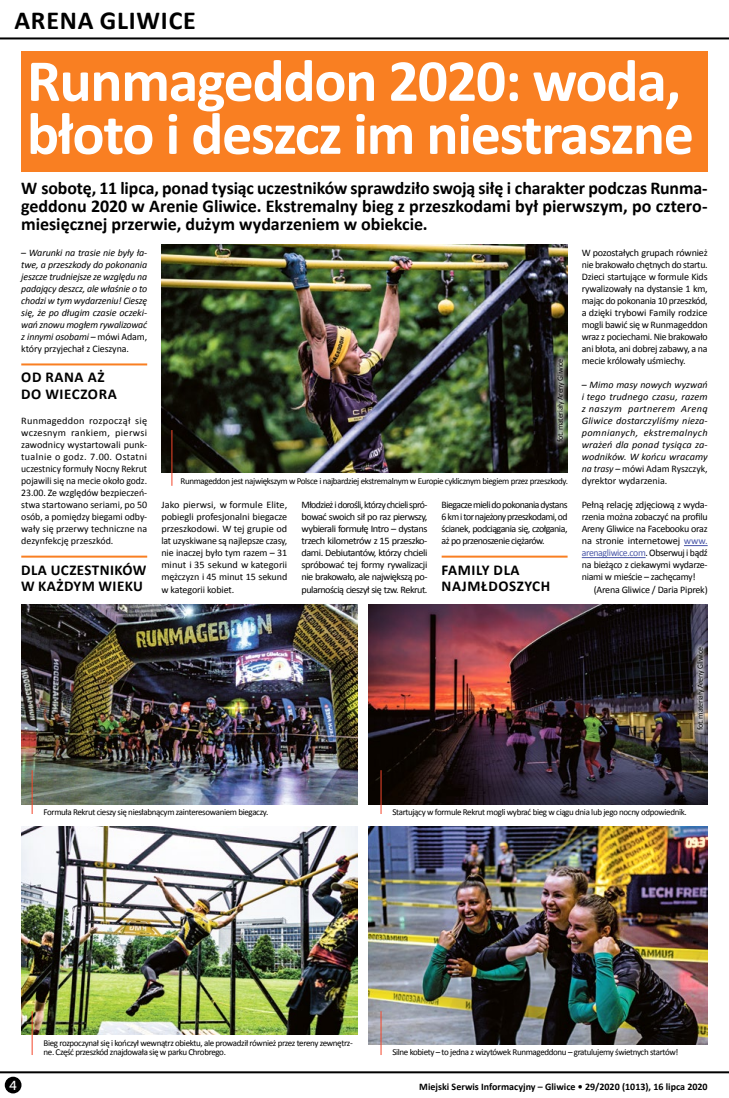
<style>
.page{position:relative;width:729px;height:1098px;background:#fff}
.page>*{position:absolute;margin:0;border:0;box-sizing:border-box;transform-origin:0 0}
.t1{font:700 60px/53px "Calibri";letter-spacing:-.02em;color:#fff}
.t2{font:700 26px "Calibri";letter-spacing:.03em;color:#000}
.t3{font:700 18px/18px "Calibri";letter-spacing:-.005em;color:#000;text-align:justify}
.t4{font:700 15px/16px "Calibri";letter-spacing:.035em;color:#000}
.t5{font:700 15px/16px "Calibri";letter-spacing:.07em;color:#000}
.t6{font:13px "Museo Sans 500";color:#fff}
.t7{font:10px/12px "Calibri";letter-spacing:-.03em;color:#000;text-align:justify}
.t8{font:italic 10px/12px "Calibri";letter-spacing:-.005em;color:#000;text-align:justify}
.t9{font:700 10px "Calibri";color:#000}
.t10{font:9px/9px "Calibri";letter-spacing:-.04em;color:#000}
.t11{font:8px "Calibri";letter-spacing:-.03em;color:#000}
.s1{font-style:normal}
.s2{color:#4c59a9}
</style>
<div class="page">
<hr style="left:0;top:1070px;width:729px;height:2px;background:#000">
<div style="left:5px;top:1076px;width:16px;height:16px;background:#000;border-radius:50%"></div>
<hr style="left:0;top:37px;width:729px;height:2px;background:#000">
<hr style="left:21px;top:363px;width:126px;height:2px;background:#f97f22">
<hr style="left:21px;top:555px;width:126px;height:2px;background:#f97f22">
<hr style="left:441px;top:555px;width:126px;height:2px;background:#f97f22">
<svg style="left:684px;top:545px;width:23px;height:1px"></svg>
<hr style="left:581px;top:557px;width:64px;height:1px;background:#4c59a9">
<div style="left:21px;top:51px;width:686px;height:121px;background:#f97f22"></div>
<img style="left:161px;top:244px;width:406px;height:228px">
<img style="left:21px;top:604px;width:337px;height:200px">
<img style="left:21px;top:826px;width:337px;height:208px">
<img style="left:369px;top:604px;width:338px;height:200px">
<img style="left:369px;top:826px;width:338px;height:218px">
<hr style="left:171px;top:430px;width:1px;height:55px;background:#f4472c">
<hr style="left:32px;top:770px;width:1px;height:43px;background:#f4472c">
<hr style="left:32px;top:1010px;width:1px;height:44px;background:#f4472c">
<hr style="left:380px;top:770px;width:1px;height:43px;background:#f4472c">
<hr style="left:380px;top:1010px;width:1px;height:44px;background:#f4472c">
<div style="left:551px;top:352px;width:18px;height:96px;background:#fff;opacity:.75"></div>
<div style="left:691px;top:640px;width:19px;height:96px;background:#fff;opacity:.75"></div>
<h2 class="t2" style="left:14px;top:4px;width:183px">arena gliwice</h2>
<h1 class="t1" style="left:27px;top:54px;width:668px">Runmageddon 2020: woda, błoto i deszcz im niestraszne</h1>
<p class="t3" style="left:21px;top:179px;width:687px">W sobotę, 11 lipca, ponad tysiąc uczestników sprawdziło swoją siłę i charakter podczas Runma&shy;geddonu 2020 w Arenie Gliwice. Ekstremalny bieg z przeszkodami był pierwszym, po cztero&shy;miesięcznej przerwie, dużym wydarzeniem w obiekcie.</p>
<p class="t8" style="left:21px;top:246px;width:127px"><span class="s1">–</span> Warunki na trasie nie były ła&shy;twe, a przeszkody do pokonania jeszcze trudniejsze ze względu na padający deszcz, ale właśnie o to chodzi w tym wydarzeniu! Cieszę się, że po długim czasie oczeki&shy;wań znowu mogłem rywalizować z innymi osobami <span class="s1">– mówi Adam, który przyjechał z Cieszyna.</span></p>
<h3 class="t5" style="left:21px;top:369px;width:87px">Od ranaaż do wi eczora</h3>
<p class="t7" style="left:21px;top:415px;width:127px">Runmageddon rozpoczął się wczesnym rankiem, pierwsi zawodnicy wystartowali punk&shy;tualnie o godz. 7.00. Ostatni uczestnicy formuły Nocny Rekrut pojawili się na mecie około godz.<br>23.00. Ze względów bezpieczeń&shy;stwa startowano seriami, po 50 osób, a pomiędzy biegami odby&shy;wały się przerwy techniczne na dezynfekcję przeszkód.</p>
<h3 class="t4" style="left:21px;top:561px;width:124px">Dla uczestników w każdym wi eku</h3>
<p class="t7" style="left:581px;top:247px;width:127px">W pozostałych grupach również nie brakowało chętnych do startu.<br>Dzieci startujące w formule Kids rywalizowały na dystansie 1 km, mając do pokonania 10 przeszkód, a dzięki trybowi Family rodzice mogli bawić się w Runmageddon wraz z pociechami. Nie brakowało ani błota, ani dobrej zabawy, a na mecie królowały uśmiechy.</p>
<p class="t8" style="left:581px;top:378px;width:127px"><span class="s1">–</span> Mimo masy nowych wyzwań i tego trudnego czasu, razem z naszym partnerem Areną Gliwice dostarczyliśmy nieza&shy;pomnianych, ekstremalnych wrażeń dla ponad tysiąca za&shy;wodników. W końcu wracamy na trasy <span class="s1">– mówi Adam Ryszczyk, dyrektor wydarzenia.</span></p>
<p class="t7" style="left:581px;top:499px;width:127px">Pełną relację zdjęciową z wyda&shy;rzenia można zobaczyć na profilu Areny Gliwice na Facebooku oraz na stronie internetowej <span class="s2">www. arenagliwice.com</span>. Obserwuj i bądź na bieżąco z ciekawymi wydarze&shy;niami w mieście – zachęcamy!</p>
<p class="t7" style="left:593px;top:583px;width:115px">(Arena Gliwice / Daria Piprek)</p>
<p class="t11" style="left:555px;top:442px;width:85px;rotate:-90deg">fot. materiały Areny Gliwice</p>
<p class="t10" style="left:180px;top:476px;width:389px">Runmageddon jest największym w Polsce i najbardziej ekstremalnym w Europie cyklicznym biegiem przez przeszkody.</p>
<p class="t7" style="left:161px;top:499px;width:127px">Jako pierwsi, w formule Elite, pobiegli profesjonalni biegacze przeszkodowi. W tej grupie od lat uzyskiwane są najlepsze czasy, nie inaczej było tym razem – 31 minut i 35 sekund w kategorii mężczyzn i 45 minut 15 sekund w kategorii kobiet.</p>
<p class="t7" style="left:301px;top:499px;width:127px">Młodzież i dorośli, którzy chcieli spró&shy;bować swoich sił po raz pierwszy, wybierali formułę Intro – dystans trzech kilometrów z 15 przeszko&shy;dami. Debiutantów, którzy chcieli spróbować tej formy rywalizacji nie brakowało, ale największą po&shy;pularnością cieszył się tzw. Rekrut.</p>
<p class="t7" style="left:441px;top:499px;width:127px">Biegacze mieli do pokonania dystans 6 km i tor najeżony przeszkodami, od ścianek, podciągania się, czołgania, aż po przenoszenie ciężarów.</p>
<h3 class="t4" style="left:441px;top:561px;width:78px;text-indent:35px">ly dla najmłd</h3>
<h3 class="t4" style="left:441px;top:561px;width:17px">Fami</h3>
<h3 class="t4" style="left:498px;top:577px;width:53px">oszych</h3>
<p class="t10" style="left:44px;top:807px;width:226px">Formuła Rekrut cieszy się niesłabnącym zainteresowaniem biegaczy.</p>
<p class="t11" style="left:695px;top:730px;width:85px;rotate:-90deg">fot. materiały Areny Gliwice</p>
<p class="t10" style="left:392px;top:807px;width:296px">Startujący w formule Rekrut mogli wybrać bieg w ciągu dnia lub jego nocny odpowiednik.</p>
<p class="t10" style="left:44px;top:1037px;width:311px">Bieg rozpoczynał się i kończył wewnątrz obiektu, ale prowadził również przez tereny zewnętrz&shy;ne. Część przeszkód znajdowała się w parku Chrobrego.</p>
<p class="t10" style="left:392px;top:1047px;width:287px">Silne kobiety – to jedna z wizytówek Runmageddonu – gratulujemy świetnych startów!</p>
<h3 class="t6" style="left:9px;top:1077px;width:9px">4</h3>
<p class="t9" style="left:419px;top:1079px;width:290px">Miejski Serwis Informacyjny – Gliwice • 29/2020 (1013), 16 lipca 2020</p>
</div>
